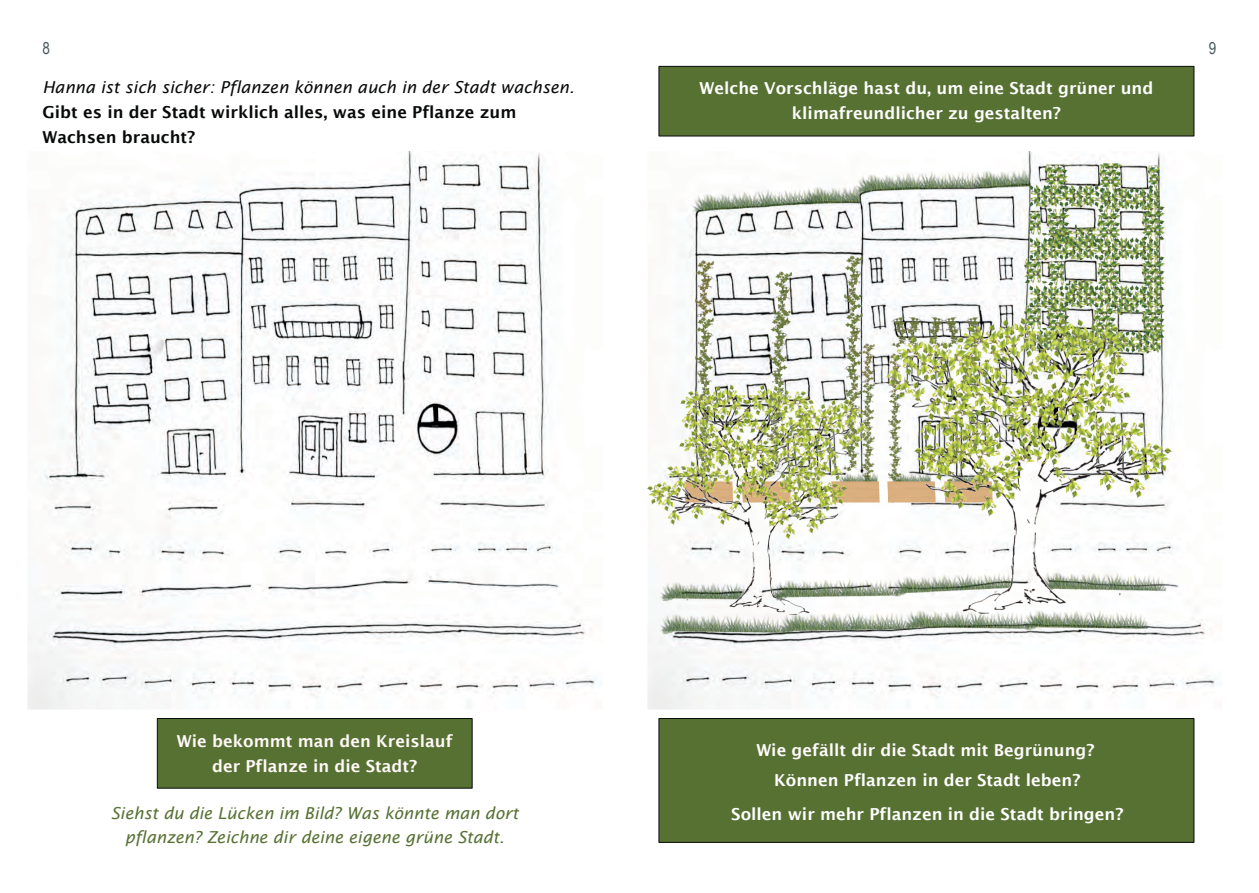
<style>
.page{position:relative;width:1259px;height:893px;background:#fff}
.page>*{position:absolute;margin:0;border:0;box-sizing:border-box;transform-origin:0 0}
.t1{font:600 16.5px/24.8px "Lucida Sans";color:#fff;text-align:center}
.t2{font:italic 16.5px/24.8px "Lucida Sans";color:#577133;text-align:center}
.t3{font:600 16.5px/24.8px "Lucida Sans";color:#080a0a}
.t4{font:italic 16.5px "Lucida Sans";color:#080a0a}
.t5{font:600 16.5px/24.8px "Lucida Sans";color:#fff9f8;text-align:center}
.t6{font:600 16.5px "Lucida Sans";color:#fffbfb}
.t7{font:16.5px "Arial Narrow";color:#495a5f}
</style>
<div class="page">
<img style="left:28px;top:152px;width:574px;height:557px">
<div style="left:659px;top:66px;width:535px;height:70px;background:#577133;border:1px solid #080a0a"></div>
<div style="left:659px;top:718px;width:535px;height:125px;background:#577133;border:1px solid #080a0a"></div>
<div style="left:157px;top:718px;width:315px;height:70px;background:#577133;border:1px solid #080a0a"></div>
<img style="left:648px;top:152px;width:574px;height:557px">
<img style="left:691px;top:188px;width:126px;height:24px">
<img style="left:855px;top:171px;width:126px;height:24px">
<img style="left:659px;top:620px;width:119px;height:14px">
<img style="left:778px;top:611px;width:132px;height:24px">
<img style="left:904px;top:620px;width:118px;height:10px">
<img style="left:1022px;top:620px;width:126px;height:10px">
<img style="left:869px;top:578px;width:18px;height:22px">
<img style="left:1025px;top:164px;width:140px;height:153px">
<img style="left:695px;top:256px;width:167px;height:128px">
<img style="left:861px;top:343px;width:13px;height:129px">
<img style="left:869px;top:472px;width:8px;height:10px">
<img style="left:869px;top:482px;width:18px;height:21px">
<img style="left:971px;top:168px;width:59px;height:20px">
<img style="left:801px;top:184px;width:59px;height:20px">
<img style="left:887px;top:317px;width:285px;height:303px">
<img style="left:647px;top:384px;width:222px;height:236px">
<p class="t7" style="left:43px;top:42px;width:9px">8</p>
<p class="t7" style="left:1209px;top:42px;width:9px">9</p>
<p class="t4" style="left:43px;top:80px;width:533px">Hanna ist sich sicher: Pflanzen können auch in der Stadt wachsen.</p>
<p class="t3" style="left:43px;top:101px;width:475px">Gibt es in der Stadt wirklich alles, was eine Pflanze zum<br>Wachsen braucht?</p>
<p class="t1" style="left:699px;top:77px;width:455px">Welche Vorschläge hast du, um eine Stadt grüner und klimafreundlicher zu gestalten?</p>
<p class="t5" style="left:177px;top:730px;width:277px">Wie bekommt man den Kreislauf der Pflanze in die Stadt?</p>
<p class="t2" style="left:111px;top:801px;width:409px">Siehst du die Lücken im Bild? Was könnte man dort pflanzen? Zeichne dir deine eigene grüne Stadt.</p>
<p class="t6" style="left:756px;top:743px;width:340px">Wie gefällt dir die Stadt mit Begrünung?</p>
<p class="t1" style="left:731px;top:764px;width:394px;line-height:33.8px">Können Pflanzen in der Stadt leben?<br>Sollen wir mehr Pflanzen in die Stadt bringen?</p>
</div>
